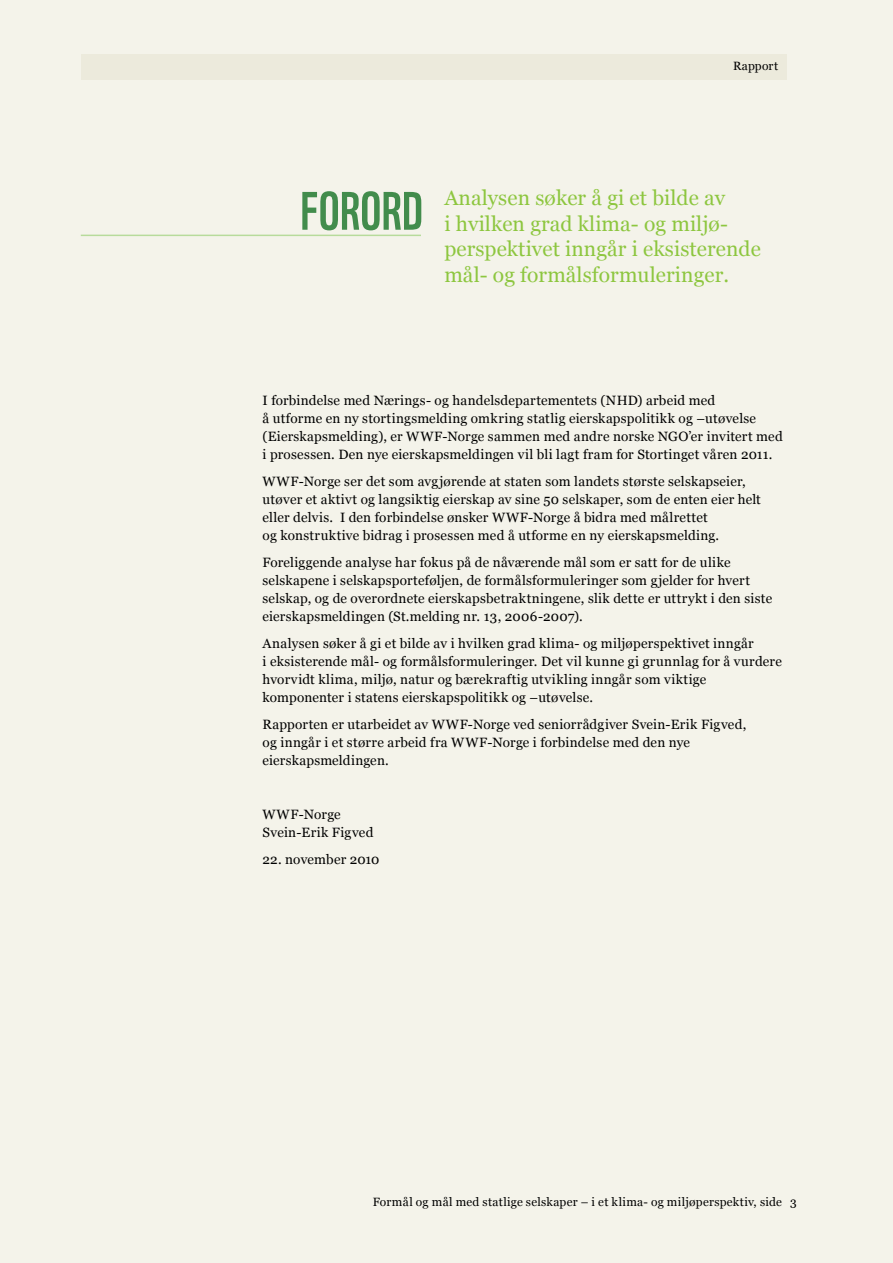
<style>
.page{position:relative;width:893px;height:1263px;background:#f4f3ea}
.page>*{position:absolute;margin:0;border:0;box-sizing:border-box;transform-origin:0 0}
.t1{font:52.5px "WWF";color:#428c4c}
.t2{font:21px/25.5px "Georgia";letter-spacing:.005em;color:#8dc63f}
.t3{font:13.5px/18px "Georgia";letter-spacing:.015em;color:#000}
.t4{font:12px "Georgia";letter-spacing:.025em;color:#000}
</style>
<div class="page">
<div style="left:81px;top:54px;width:706px;height:26px;background:#eceadc"></div>
<hr style="left:81px;top:235px;width:340px;height:1px;background:#b7db9b">
<p class="t4" style="left:733px;top:59px;width:47px">Rapport</p>
<h1 class="t1" style="left:300px;top:170px;width:102px">fORoRD</h1>
<h2 class="t2" style="left:444px;top:186px;width:318px">Analysen søker å gi et bilde av<br>i hvilken grad klima- og miljø&shy;perspektivet inngår i eksisterende mål- og formålsformuleringer.</h2>
<p class="t3" style="left:263px;top:391px;width:522px">I forbindelse med Nærings- og handelsdepartementets (NHD) arbeid med<br>å utforme en ny stortingsmelding omkring statlig eierskapspolitikk og –utøvelse (Eierskapsmelding), er WWF-Norge sammen med andre norske NGO’er invitert med i prosessen. Den nye eierskapsmeldingen vil bli lagt fram for Stortinget våren 2011.</p>
<p class="t3" style="left:263px;top:472px;width:500px">WWF-Norge ser det som avgjørende at staten som landets største selskapseier, utøver et aktivt og langsiktig eierskap av sine 50 selskaper, som de enten eier helt eller delvis. I den forbindelse ønsker WWF-Norge å bidra med målrettet<br>og konstruktive bidrag i prosessen med å utforme en ny eierskapsmelding.</p>
<p class="t3" style="left:263px;top:553px;width:511px">Foreliggende analyse har fokus på de nåværende mål som er satt for de ulike selskapene i selskapsporteføljen, de formålsformuleringer som gjelder for hvert selskap, og de overordnete eierskapsbetraktningene, slik dette er uttrykt i den siste eierskapsmeldingen (St.melding nr. 13, 2006-2007).</p>
<p class="t3" style="left:263px;top:634px;width:521px">Analysen søker å gi et bilde av i hvilken grad klima- og miljøperspektivet inngår<br>i eksisterende mål- og formålsformuleringer. Det vil kunne gi grunnlag for å vurdere hvorvidt klima, miljø, natur og bærekraftig utvikling inngår som viktige komponenter i statens eierskapspolitikk og –utøvelse.</p>
<p class="t3" style="left:263px;top:715px;width:485px">Rapporten er utarbeidet av WWF-Norge ved seniorrådgiver Svein-Erik Figved, og inngår i et større arbeid fra WWF-Norge i forbindelse med den nye eierskapsmeldingen.</p>
<p class="t3" style="left:263px;top:805px;width:112px">WWF-Norge<br>Svein-Erik Figved</p>
<p class="t3" style="left:263px;top:850px;width:118px">22. november 2010</p>
<p class="t4" style="left:373px;top:1194px;width:425px">Formål og mål med statlige selskaper – i et klima- og miljøperspektiv, side 3</p>
</div>
